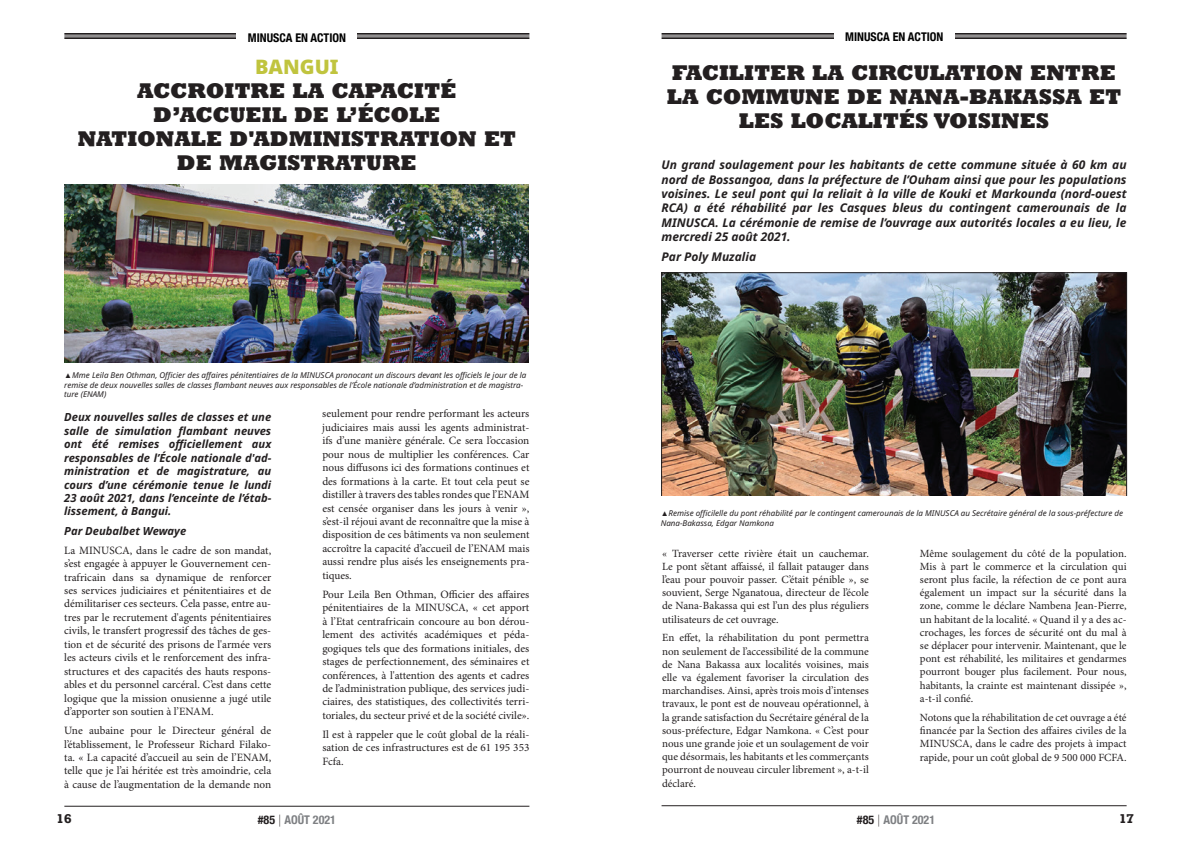
<style>
.page{position:relative;width:1191px;height:842px;background:#fff}
.page>*{position:absolute;margin:0;border:0;box-sizing:border-box;transform-origin:0 0}
.t1{font:800 20px/24px "Rockwell Nova";color:#231f20;text-align:center}
.t2{font:900 20px "Noto Sans";color:#c0c43e}
.t3{font:italic 700 12px/14.4px "Noto Sans";color:#231f20;text-align:justify}
.t4{font:700 condensed 12px "Helvetica Neue";color:#000}
.t5{font:700 condensed 12px "Helvetica Neue";color:#7e8083}
.t6{font:700 12px "Rockwell";color:#231f20}
.t7{font:11.2px/13.4px "Minion Pro";color:#231f20;text-align:justify}
.t8{font:italic 700 11.2px/13.4px "Noto Sans";color:#231f20;text-align:justify}
.t9{font:11px/13.2px "Minion Pro";color:#231f20;text-align:justify}
.t10{font:italic 8px/9.6px "Noto Sans";color:#231f20}
.s1{font-style:normal}
.s2{color:#231f20}
.s3{font-weight:100;font-stretch:normal;color:#231f20}
</style>
<div class="page">
<hr style="left:64px;top:806px;width:465px;height:1px;background:#231f20">
<hr style="left:661px;top:805px;width:465px;height:1px;background:#231f20">
<hr style="left:64px;top:33px;width:465px;height:2px;background:#231f20">
<hr style="left:64px;top:36px;width:465px;height:1px;background:#231f20">
<hr style="left:64px;top:37px;width:465px;height:2px;background:#231f20">
<hr style="left:661px;top:33px;width:465px;height:2px;background:#231f20">
<hr style="left:661px;top:36px;width:465px;height:1px;background:#231f20">
<hr style="left:661px;top:37px;width:465px;height:2px;background:#231f20">
<div style="left:237px;top:26px;width:120px;height:20px;background:#fff"></div>
<div style="left:834px;top:26px;width:120px;height:19px;background:#fff"></div>
<img style="left:64px;top:185px;width:464px;height:178px">
<img style="left:663px;top:275px;width:461px;height:221px">
<p class="t4" style="left:248px;top:28px;width:100px">MINUSCA EN ACTION</p>
<p class="t4" style="left:845px;top:27px;width:100px">MINUSCA EN ACTION</p>
<h1 class="t2" style="left:255px;top:52px;width:85px">BANGUI</h1>
<h1 class="t1" style="left:78px;top:78px;width:440px">ACCROITRE LA CAPACITÉ<br>D’ACCUEIL DE L’ÉCOLE<br>NATIONALE D'ADMINISTRATION ET<br>DE MAGISTRATURE</h1>
<h1 class="t1" style="left:667px;top:60px;width:456px">FACILITER LA CIRCULATION ENTRE<br>LA COMMUNE DE NANA-BAKASSA ET<br>LES LOCALITÉS VOISINES</h1>
<p class="t3" style="left:661px;top:158px;width:466px">Un grand soulagement pour les habitants de cette commune située à 60 km au nord de Bossangoa, dans la préfecture de l’Ouham ainsi que pour les populations voisines. Le seul pont qui la reliait à la ville de Kouki et Markounda (nord-ouest RCA) a été réhabilité par les Casques bleus du contingent camerounais de la MINUSCA. La cérémonie de remise de l’ouvrage aux autorités locales a eu lieu, le mercredi 25 août 2021.</p>
<p class="t3" style="left:661px;top:250px;width:96px">Par Poly Muzalia</p>
<p class="t10" style="left:64px;top:371px;width:463px"><span class="s1">▲</span>Mme Leila Ben Othman, Officier des affaires pénitentiaires de la MINUSCA pronocant un discours devant les officiels le jour de la remise de deux nouvelles salles de classes flambant neuves aux responsables de l’École nationale d’administration et de magistra&shy;ture (ENAM)</p>
<p class="t8" style="left:64px;top:411px;width:209px">Deux nouvelles salles de classes et une salle de simulation flambant neuves ont été remises officiellement aux responsables de l’École nationale d'ad&shy;ministration et de magistrature, au cours d’une cérémonie tenue le lundi 23 août 2021, dans l’enceinte de l’étab&shy;lissement, à Bangui.</p>
<p class="t8" style="left:64px;top:524px;width:124px">Par Deubalbet Wewaye</p>
<p class="t7" style="left:64px;top:544px;width:209px">La MINUSCA, dans le cadre de son mandat, s’est engagée à appuyer le Gouvernement cen&shy;trafricain dans sa dynamique de renforcer ses services judiciaires et pénitentiaires et de démilitariser ces secteurs. Cela passe, entre au&shy;tres par le recrutement d'agents pénitentiaires civils, le transfert progressif des tâches de ges&shy;tion et de sécurité des prisons de l'armée vers les acteurs civils et le renforcement des infra&shy;structures et des capacités des hauts respons&shy;ables et du personnel carcéral. C’est dans cette logique que la mission onusienne a jugé utile d’apporter son soutien à l’ENAM.</p>
<p class="t7" style="left:64px;top:724px;width:209px">Une aubaine pour le Directeur général de l’établissement, le Professeur Richard Filako&shy;ta. « La capacité d’accueil au sein de l’ENAM, telle que je l’ai héritée est très amoindrie, cela à cause de l’augmentation de la demande non</p>
<p class="t7" style="left:322px;top:408px;width:209px">seulement pour rendre performant les acteurs judiciaires mais aussi les agents administrat&shy;ifs d’une manière générale. Ce sera l’occasion pour nous de multiplier les conférences. Car nous diffusons ici des formations continues et des formations à la carte. Et tout cela peut se distiller à travers des tables rondes que l’ENAM est censée organiser dans les jours à venir », s’est-il réjoui avant de reconnaître que la mise à disposition de ces bâtiments va non seulement accroître la capacité d’accueil de l’ENAM mais aussi rendre plus aisés les enseignements pra&shy;tiques.</p>
<p class="t7" style="left:322px;top:588px;width:209px">Pour Leila Ben Othman, Officier des affaires pénitentiaires de la MINUSCA, « cet apport à l’Etat centrafricain concoure au bon dérou&shy;lement des activités académiques et péda&shy;gogiques tels que des formations initiales, des stages de perfectionnement, des séminaires et conférences, à l'attention des agents et cadres de l’administration publique, des services judi&shy;ciaires, des statistiques, des collectivités terri&shy;toriales, du secteur privé et de la société civile».</p>
<p class="t7" style="left:322px;top:728px;width:209px">Il est à rappeler que le coût global de la réali&shy;sation de ces infrastructures est de 61 195 353<br>Fcfa.</p>
<p class="t10" style="left:660px;top:508px;width:464px"><span class="s1">▲</span>Remise officilelle du pont réhabilité par le contingent camerounais de la MINUSCA au Secrétaire général de la sous-préfecture de<br>Nana-Bakassa, Edgar Namkona</p>
<p class="t9" style="left:662px;top:547px;width:208px">« Traverser cette rivière était un cauchemar.<br>Le pont s’étant affaissé, il fallait patauger dans l’eau pour pouvoir passer. C’était pénible », se souvient, Serge Nganatoua, directeur de l’école de Nana-Bakassa qui est l’un des plus réguliers utilisateurs de cet ouvrage.</p>
<p class="t9" style="left:662px;top:632px;width:208px">En effet, la réhabilitation du pont permettra non seulement de l’accessibilité de la commune de Nana Bakassa aux localités voisines, mais elle va également favoriser la circulation des marchandises. Ainsi, après trois mois d’intenses travaux, le pont est de nouveau opérationnel, à la grande satisfaction du Secrétaire général de la sous-préfecture, Edgar Namkona. « C’est pour nous une grande joie et un soulagement de voir que désormais, les habitants et les commerçants pourront de nouveau circuler librement », a-t-il déclaré.</p>
<p class="t9" style="left:920px;top:547px;width:208px">Même soulagement du côté de la population.<br>Mis à part le commerce et la circulation qui seront plus facile, la réfection de ce pont aura également un impact sur la sécurité dans la zone, comme le déclare Nambena Jean-Pierre, un habitant de la localité. « Quand il y a des ac&shy;crochages, les forces de sécurité ont du mal à se déplacer pour intervenir. Maintenant, que le pont est réhabilité, les militaires et gendarmes pourront bouger plus facilement. Pour nous, habitants, la crainte est maintenant dissipée », a-t-il confié.</p>
<p class="t9" style="left:920px;top:711px;width:208px">Notons que la réhabilitation de cet ouvrage a été financée par la Section des affaires civiles de la MINUSCA, dans le cadre des projets à impact</p>
<p class="t9" style="left:920px;top:752px;width:208px">rapide, pour un coût global de 9 500 000 FCFA.</p>
<p class="t5" style="left:258px;top:809px;width:80px"><span class="s2">#85</span> <span class="s3">|</span> AOÛT 2021</p>
<p class="t5" style="left:857px;top:809px;width:80px"><span class="s2">#85</span> <span class="s3">|</span> AOÛT 2021</p>
<p class="t6" style="left:57px;top:810px;width:17px">16</p>
<p class="t6" style="left:1119px;top:810px;width:17px">17</p>
</div>
